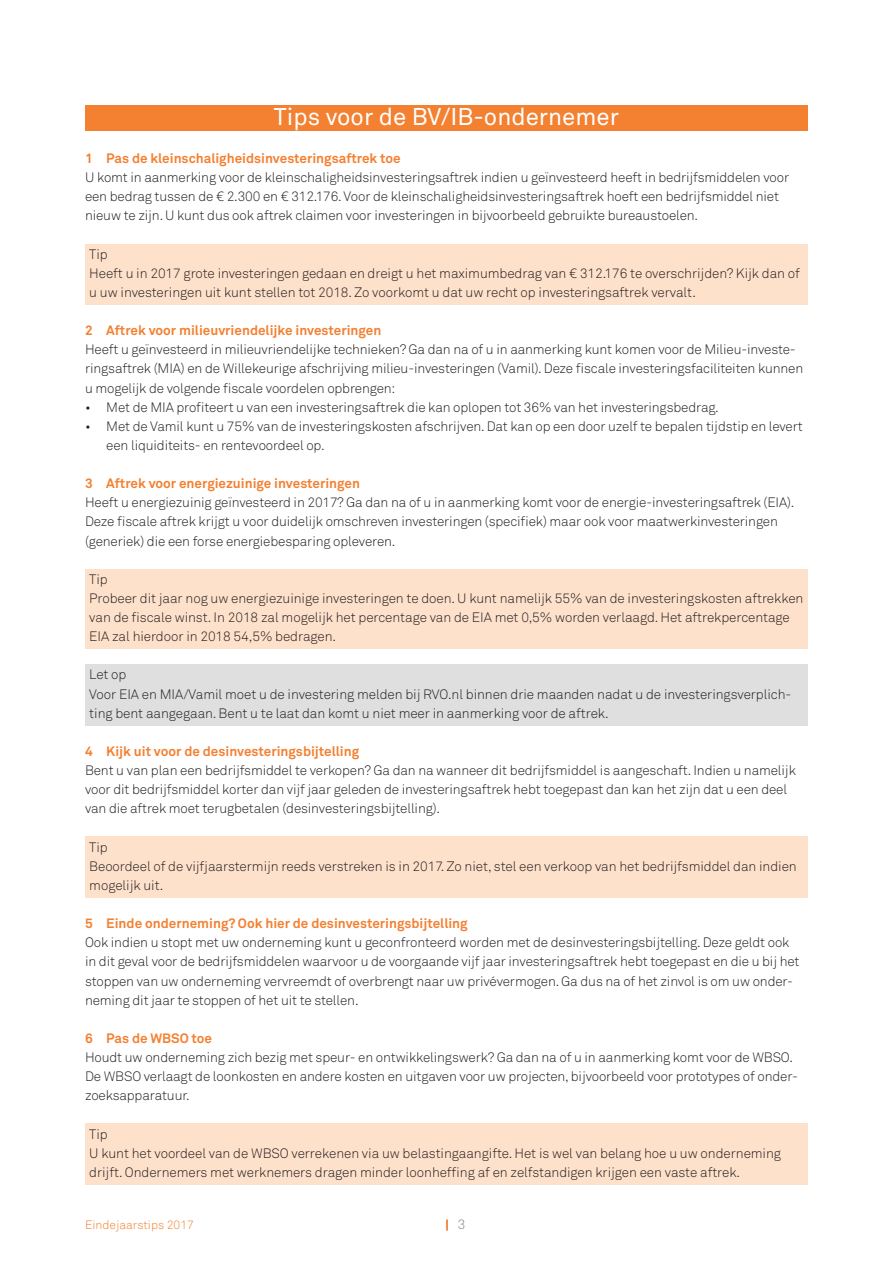
<style>
.page{position:relative;width:893px;height:1263px;background:#fff}
.page>*{position:absolute;margin:0;border:0;box-sizing:border-box;transform-origin:0 0}
.Kop_16_pnt_PMS158_DI{font:24px "Akkurat";color:#fff}
.Bodytekst{font:300 13.5px/19.2px "Akkurat";letter-spacing:-.01em;color:#231f20}
.Bodytekst_Alinea-arc{font:300 13.5px/19.2px "Akkurat";letter-spacing:-.005em;color:#231f20}
.t1{font:700 13.5px "Akkurat";color:#f48031}
.t2{font:300 13.5px "Akkurat";color:#838487}
.t3{font:300 12px "Akkurat";color:#f48031}
</style>
<div class="page">
<div style="left:85px;top:106px;width:723px;height:25px;background:#f48031"></div>
<div style="left:85px;top:244px;width:723px;height:22px;background:#fee1cb"></div>
<div style="left:85px;top:263px;width:723px;height:41px;background:#fee1cb"></div>
<div style="left:85px;top:569px;width:723px;height:22px;background:#fee1cb"></div>
<div style="left:85px;top:588px;width:723px;height:60px;background:#fee1cb"></div>
<div style="left:85px;top:665px;width:723px;height:22px;background:#dfdfdf"></div>
<div style="left:85px;top:684px;width:723px;height:41px;background:#dfdfdf"></div>
<div style="left:85px;top:837px;width:723px;height:22px;background:#fee1cb"></div>
<div style="left:85px;top:856px;width:723px;height:41px;background:#fee1cb"></div>
<div style="left:85px;top:1124px;width:723px;height:22px;background:#fee1cb"></div>
<div style="left:85px;top:1143px;width:723px;height:41px;background:#fee1cb"></div>
<p class="Kop_16_pnt_PMS158_DI" style="left:274px;top:102px;width:347px">Tips voor de BV/IB-ondernemer</p>
<p class="t1" style="left:85px;top:150px;width:317px">1 Pas de kleinschaligheidsinvesteringsaftrek toe</p>
<p class="Bodytekst" style="left:85px;top:168px;width:706px">U komt in aanmerking voor de kleinschaligheidsinvesteringsaftrek indien u geïnvesteerd heeft in bedrijfsmiddelen voor een bedrag tussen de € 2.300 en € 312.176. Voor de kleinschaligheidsinvesteringsaftrek hoeft een bedrijfsmiddel niet nieuw te zijn. U kunt dus ook aftrek claimen voor investeringen in bijvoorbeeld gebruikte bureaustoelen.</p>
<p class="Bodytekst_Alinea-arc" style="left:89px;top:245px;width:20px">Tip</p>
<p class="Bodytekst_Alinea-arc" style="left:89px;top:264px;width:712px">Heeft u in 2017 grote investeringen gedaan en dreigt u het maximumbedrag van € 312.176 te overschrijden? Kijk dan of u uw investeringen uit kunt stellen tot 2018. Zo voorkomt u dat uw recht op investeringsaftrek vervalt.</p>
<p class="t1" style="left:85px;top:322px;width:298px">2 Aftrek voor milieuvriendelijke investeringen</p>
<p class="Bodytekst" style="left:85px;top:340px;width:720px">Heeft u geïnvesteerd in milieuvriendelijke technieken? Ga dan na of u in aanmerking kunt komen voor de Milieu-investe&shy;ringsaftrek (MIA) en de Willekeurige afschrijving milieu-investeringen (Vamil). Deze fiscale investeringsfaciliteiten kunnen u mogelijk de volgende fiscale voordelen opbrengen:</p>
<p class="Bodytekst" style="left:85px;top:398px;width:635px">• Met de MIA profiteert u van een investeringsaftrek die kan oplopen tot 36% van het investeringsbedrag.</p>
<p class="Bodytekst" style="left:106px;top:417px;width:698px;text-indent:-21px">• Met de Vamil kunt u 75% van de investeringskosten afschrijven. Dat kan op een door uzelf te bepalen tijdstip en levert een liquiditeits- en rentevoordeel op.</p>
<p class="t1" style="left:85px;top:475px;width:277px">3 Aftrek voor energiezuinige investeringen</p>
<p class="Bodytekst" style="left:85px;top:493px;width:711px">Heeft u energiezuinig geïnvesteerd in 2017? Ga dan na of u in aanmerking komt voor de energie-investeringsaftrek (EIA).<br>Deze fiscale aftrek krijgt u voor duidelijk omschreven investeringen (specifiek) maar ook voor maatwerkinvesteringen (generiek) die een forse energiebesparing opleveren.</p>
<p class="Bodytekst_Alinea-arc" style="left:89px;top:570px;width:20px">Tip</p>
<p class="Bodytekst_Alinea-arc" style="left:89px;top:589px;width:716px">Probeer dit jaar nog uw energiezuinige investeringen te doen. U kunt namelijk 55% van de investeringskosten aftrekken van de fiscale winst. In 2018 zal mogelijk het percentage van de EIA met 0,5% worden verlaagd. Het aftrekpercentage<br>EIA zal hierdoor in 2018 54,5% bedragen.</p>
<p class="Bodytekst_Alinea-arc" style="left:89px;top:665px;width:39px">Let op</p>
<p class="Bodytekst_Alinea-arc" style="left:89px;top:684px;width:703px">Voor EIA en MIA/Vamil moet u de investering melden bij RVO.nl binnen drie maanden nadat u de investeringsverplich&shy;ting bent aangegaan. Bent u te laat dan komt u niet meer in aanmerking voor de aftrek.</p>
<p class="t1" style="left:85px;top:743px;width:276px">4 Kijk uit voor de desinvesteringsbijtelling</p>
<p class="Bodytekst" style="left:85px;top:761px;width:712px">Bent u van plan een bedrijfsmiddel te verkopen? Ga dan na wanneer dit bedrijfsmiddel is aangeschaft. Indien u namelijk voor dit bedrijfsmiddel korter dan vijf jaar geleden de investeringsaftrek hebt toegepast dan kan het zijn dat u een deel van die aftrek moet terugbetalen (desinvesteringsbijtelling).</p>
<p class="Bodytekst_Alinea-arc" style="left:89px;top:837px;width:20px">Tip</p>
<p class="Bodytekst_Alinea-arc" style="left:89px;top:857px;width:709px">Beoordeel of de vijfjaarstermijn reeds verstreken is in 2017. Zo niet, stel een verkoop van het bedrijfsmiddel dan indien mogelijk uit.</p>
<p class="t1" style="left:85px;top:915px;width:384px">5 Einde onderneming? Ook hier de desinvesteringsbijtelling</p>
<p class="Bodytekst" style="left:85px;top:933px;width:716px">Ook indien u stopt met uw onderneming kunt u geconfronteerd worden met de desinvesteringsbijtelling. Deze geldt ook in dit geval voor de bedrijfsmiddelen waarvoor u de voorgaande vijf jaar investeringsaftrek hebt toegepast en die u bij het stoppen van uw onderneming vervreemdt of overbrengt naar uw privévermogen. Ga dus na of het zinvol is om uw onder&shy;neming dit jaar te stoppen of het uit te stellen.</p>
<p class="t1" style="left:85px;top:1029px;width:129px">6 Pas de WBSO toe</p>
<p class="Bodytekst" style="left:85px;top:1048px;width:714px">Houdt uw onderneming zich bezig met speur- en ontwikkelingswerk? Ga dan na of u in aanmerking komt voor de WBSO.<br>De WBSO verlaagt de loonkosten en andere kosten en uitgaven voor uw projecten, bijvoorbeeld voor prototypes of onder&shy;zoeksapparatuur.</p>
<p class="Bodytekst_Alinea-arc" style="left:89px;top:1124px;width:20px">Tip</p>
<p class="Bodytekst_Alinea-arc" style="left:89px;top:1143px;width:693px">U kunt het voordeel van de WBSO verrekenen via uw belastingaangifte. Het is wel van belang hoe u uw onderneming drijft. Ondernemers met werknemers dragen minder loonheffing af en zelfstandigen krijgen een vaste aftrek.</p>
<p class="t3" style="left:85px;top:1217px;width:110px">Eindejaarstips 2017</p>
<p class="t2" style="left:458px;top:1216px;width:9px">3</p>
</div>
